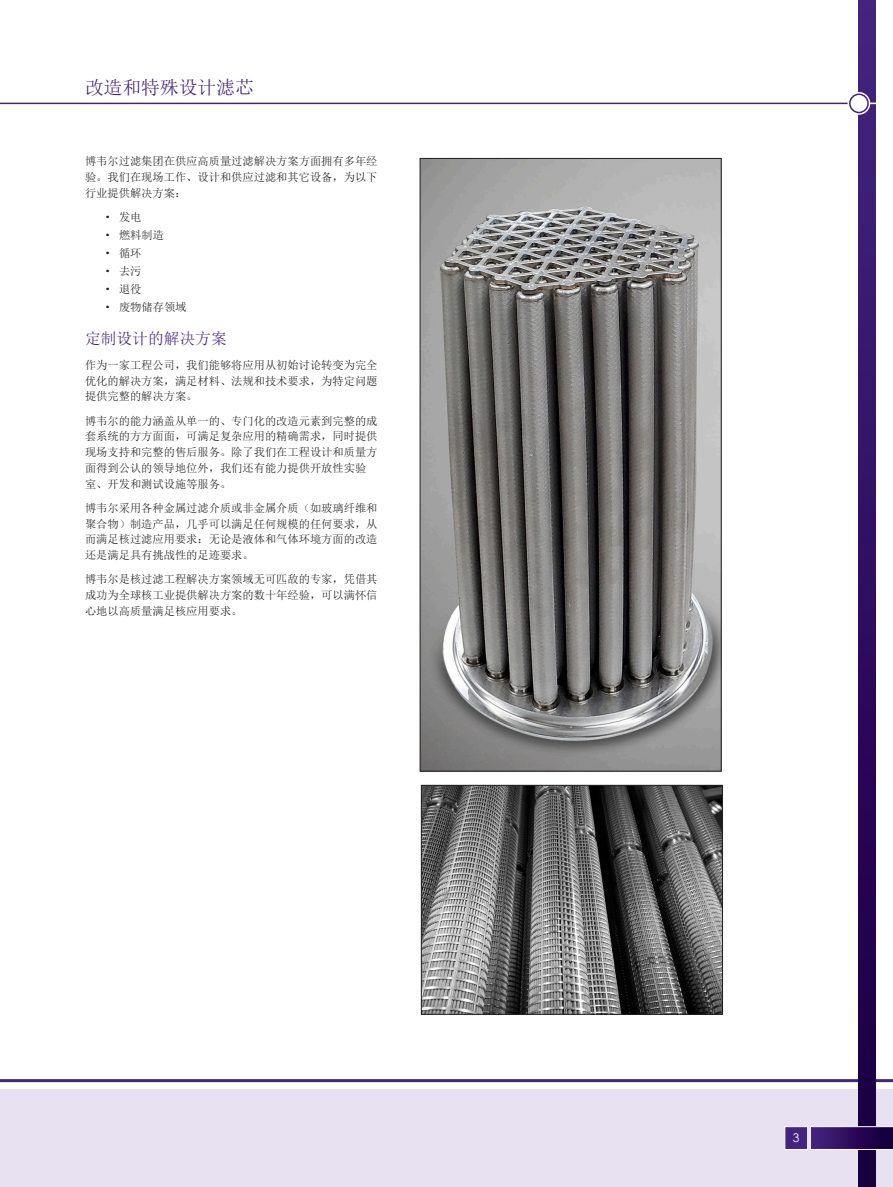
<style>
.page{position:relative;width:893px;height:1187px;background:#fff}
.page>*{position:absolute;margin:0;border:0;box-sizing:border-box;transform-origin:0 0}
.Title_Header{font:18.75px "Sim Sun";color:#432480}
.Sub_Header{font:15.75px "Sim Sun";color:#432480}
.t1{font:12px "Century Gothic";color:#fff}
.Body_Text{font:11.25px/15.8px "Sim Sun";color:#231f20;text-align:justify}
.Bulleted_Body_Text{font:11.25px "Sim Sun";color:#231f20}
</style>
<div class="page">
<div style="left:0;top:1089px;width:893px;height:97px;background:#e8e1f1"></div>
<hr style="left:0;top:1078px;width:893px;height:3px;background:#432480">
<div style="left:859px;top:0;width:17px;height:1186px;background:linear-gradient(to bottom,#452580,#180040)"></div>
<svg style="left:784px;top:1125px;width:109px;height:25px;background:#4f357a"></svg>
<hr style="left:0;top:103px;width:862px;height:1px;background:#432480">
<svg style="left:848px;top:92px;width:22px;height:23px"></svg>
<div style="left:850px;top:94px;width:18px;height:18px;background:#fff;border-radius:50%"></div>
<div style="left:849px;top:93px;width:20px;height:20px;border:2px solid #432480;border-radius:50%"></div>
<img style="left:423px;top:786px;width:298px;height:226px">
<div style="left:421px;top:784px;width:302px;height:230px;border:1px solid #231f20"></div>
<img style="left:422px;top:160px;width:298px;height:609px">
<p class="Title_Header" style="left:85px;top:78px;width:170px">改造和特殊设计滤芯</p>
<p class="Body_Text" style="left:85px;top:153px;width:294px">博韦尔过滤集团在供应高质量过滤解决方案方面拥有多年经验。我们在现场工作、设计和供应过滤和其它设备，为以下行业提供解决方案：</p>
<p class="Bulleted_Body_Text" style="left:102px;top:211px;width:41px">· 发电</p>
<p class="Bulleted_Body_Text" style="left:102px;top:229px;width:64px">· 燃料制造</p>
<p class="Bulleted_Body_Text" style="left:102px;top:247px;width:41px">· 循环</p>
<p class="Bulleted_Body_Text" style="left:102px;top:265px;width:41px">· 去污</p>
<p class="Bulleted_Body_Text" style="left:102px;top:283px;width:41px">· 退役</p>
<p class="Bulleted_Body_Text" style="left:102px;top:301px;width:86px">· 废物储存领域</p>
<p class="Sub_Header" style="left:85px;top:331px;width:143px">定制设计的解决方案</p>
<p class="Body_Text" style="left:85px;top:357px;width:294px">作为一家工程公司，我们能够将应用从初始讨论转变为完全优化的解决方案，满足材料、法规和技术要求，为特定问题提供完整的解决方案。</p>
<p class="Body_Text" style="left:85px;top:412px;width:294px;text-align:left">博韦尔的能力涵盖从单一的、专门化的改造元素到完整的成套系统的方方面面，可满足复杂应用的精确需求，同时提供现场支持和完整的售后服务。除了我们在工程设计和质量方面得到公认的领导地位外，我们还有能力提供开放性实验室、开发和测试设施等服务。</p>
<p class="Body_Text" style="left:85px;top:500px;width:294px">博韦尔采用各种金属过滤介质或非金属介质（如玻璃纤维和聚合物）制造产品，几乎可以满足任何规模的任何要求，从而满足核过滤应用要求：无论是液体和气体环境方面的改造还是满足具有挑战性的足迹要求。</p>
<p class="Body_Text" style="left:85px;top:571px;width:294px">博韦尔是核过滤工程解决方案领域无可匹敌的专家，凭借其成功为全球核工业提供解决方案的数十年经验，可以满怀信心地以高质量满足核应用要求。</p>
<p class="t1" style="left:793px;top:1129px;width:8px">3</p>
</div>
